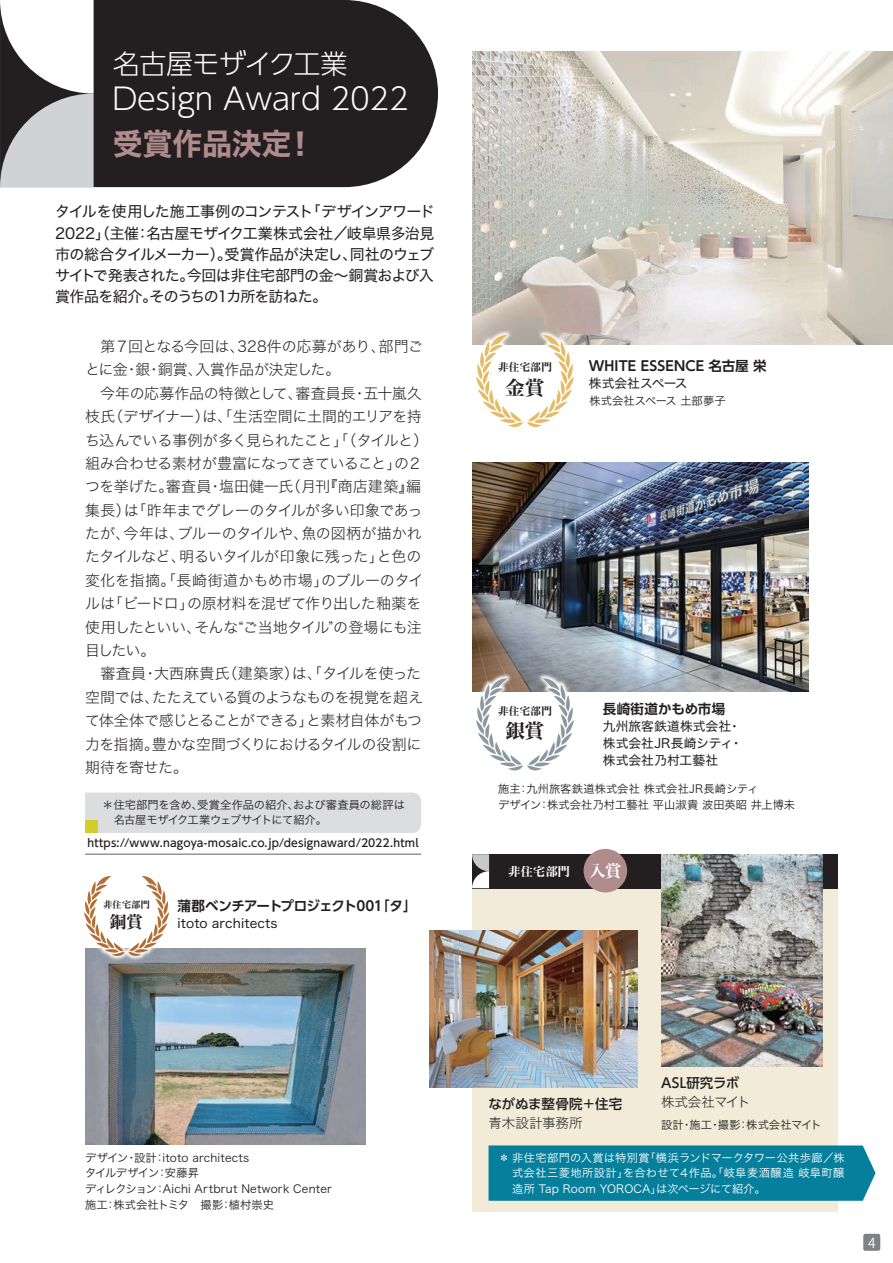
<style>
.page{position:relative;width:893px;height:1263px;background:#fff}
.page>*{position:absolute;margin:0;border:0;box-sizing:border-box;transform-origin:0 0}
.t1{font:300 30px "UD Shin Go Pro";letter-spacing:-.01em;color:#fff}
.t2{font:30px "Hira Kaku Std W7";letter-spacing:-.005em;color:#b08b8b}
.t3{font:300 27px "UD Shin Go Pro";letter-spacing:-.025em;color:#fff}
.t4{font:19.5px "Hira Min Std W7";color:#231f20}
.t5{font:16.5px "Hira Min Std W7";color:#231f20}
.t6{font:15px/23.4px "Hira Kaku Std W2";letter-spacing:-.025em;color:#231f20}
.t7{font:15px/21.3px "Hira Kaku Std W4";letter-spacing:-.05em;color:#231f20;text-align:justify}
.t8{font:13.65px "Koz Go Pro";color:#fff}
.t9{font:700 13.5px "UD Shin Go Pro De";letter-spacing:-.045em;color:#231f20}
.t10{font:500 13.5px "UD Shin Go Pro";letter-spacing:-.005em;color:#231f20}
.t11{font:700 13.5px "UD Shin Go Pro De";color:#231f20}
.t12{font:700 13.5px "UD Shin Go Pro De";letter-spacing:.02em;color:#231f20}
.t13{font:13.5px "Hira Kaku Std W2";letter-spacing:-.04em;color:#231f20}
.t14{font:13.5px "Hira Kaku Std W2";letter-spacing:-.01em;color:#231f20}
.t15{font:12.75px/17px "Hira Kaku Std W4";letter-spacing:.005em;color:#231f20}
.t16{font:12px "Hira Min Std W7";letter-spacing:.03em;color:#fff}
.t17{font:11.25px/15.9px "Hira Kaku Std W3";letter-spacing:.005em;color:#231f20}
.t18{font:11.25px/15.9px "Hira Kaku Std W3";letter-spacing:.02em;color:#fff;text-align:justify}
.t19{font:11.25px/14.9px "Hira Kaku Std W3";letter-spacing:-.015em;color:#231f20}
.t20{font:500 10.8px "UD Shin Go Pro";letter-spacing:.015em;color:#231f20}
.t21{font:10.5px "Hira Min Std W7";letter-spacing:.035em;color:#231f20}
.t22{font:9px "Hira Min Std W7";letter-spacing:.04em;color:#231f20}
.s1{font-size:16.5px}
.s2{font-family:"UD Shin Go Pro"}
</style>
<div class="page">
<img style="left:0;top:0;width:893px;height:1251px">
<h2 class="t3" style="left:113px;top:42px;width:236px">名古屋モザイク工業</h2>
<h1 class="t1" style="left:113px;top:75px;width:298px">Design Award 2022</h1>
<h1 class="t2" style="left:113px;top:120px;width:204px">受賞作品決定！</h1>
<p class="t7" style="left:55px;top:201px;width:381px">タイルを使用した施工事例のコンテスト「デザインアワード2022」（主催：名古屋モザイク工業株式会社／岐阜県多治見市の総合タイルメーカー）。受賞作品が決定し、同社のウェブサイトで発表された。今回は非住宅部門の金～銅賞および入賞作品を紹介。そのうちの１カ所を訪ねた。</p>
<p class="t6" style="left:85px;top:334px;width:345px">　第７回となる今回は、328件の応募があり、部門ごとに金・銀・銅賞、入賞作品が決定した。<br>　今年の応募作品の特徴として、審査員長・五十嵐久枝氏（デザイナー）は、「生活空間に土間的エリアを持ち込んでいる事例が多く見られたこと」「（タイルと）組み合わせる素材が豊富になってきていること」の２つを挙げた。審査員・塩田健一氏（月刊『商店建築』編集長）は「昨年までグレーのタイルが多い印象であったが、今年は、ブルーのタイルや、魚の図柄が描かれたタイルなど、明るいタイルが印象に残った」と色の変化を指摘。「長崎街道かもめ市場」のブルーのタイルは「ビードロ」の原材料を混ぜて作り出した釉薬を使用したといい、そんな“ご当地タイル”の登場にも注目したい。<br>　審査員・大西麻貴氏（建築家）は、「タイルを使った空間では、たたえている質のようなものを視覚を超えて体全体で感じとることができる」と素材自体がもつ力を指摘。豊かな空間づくりにおけるタイルの役割に期待を寄せた。</p>
<p class="t19" style="left:114px;top:798px;width:293px;text-indent:-11px">＊住宅部門を含め、受賞全作品の紹介、および審査員の総評は名古屋モザイク工業ウェブサイトにて紹介。</p>
<p class="t20" style="left:88px;top:834px;width:333px">https://www.nagoya-mosaic.co.jp/designaward/2022.html</p>
<p class="t22" style="left:103px;top:897px;width:48px">非住宅部門</p>
<p class="t5" style="left:110px;top:910px;width:35px">銅賞</p>
<p class="t9" style="left:178px;top:895px;width:241px">蒲郡ベンチアートプロジェクト001「タ」</p>
<p class="t15" style="left:178px;top:914px;width:102px">itoto architects</p>
<p class="t21" style="left:498px;top:360px;width:55px">非住宅部門</p>
<h3 class="t4" style="left:505px;top:373px;width:41px">金賞</h3>
<p class="t11" style="left:589px;top:355px;width:179px">WHITE ESSENCE 名古屋 栄</p>
<p class="t15" style="left:589px;top:375px;width:100px">株式会社スペース</p>
<p class="t17" style="left:589px;top:393px;width:138px">株式会社スペース 土部夢子</p>
<p class="t21" style="left:498px;top:703px;width:55px">非住宅部門</p>
<h3 class="t4" style="left:506px;top:716px;width:40px">銀賞</h3>
<p class="t12" style="left:603px;top:698px;width:124px">長崎街道かもめ市場</p>
<p class="t15" style="left:603px;top:718px;width:141px">九州旅客鉄道株式会社・株式会社JR長崎シティ・株式会社乃村工藝社</p>
<p class="t17" style="left:498px;top:781px;width:298px">施主：九州旅客鉄道株式会社 株式会社JR長崎シティ<br>デザイン：株式会社乃村工藝社 平山淑貴 波田英昭 井上博未</p>
<p class="t16" style="left:509px;top:863px;width:114px">非住宅部門 <span class="s1">入賞</span></p>
<p class="t17" style="left:85px;top:1149px;width:248px">デザイン・設計：itoto architects<br>タイルデザイン：安藤昇<br>ディレクション：Aichi Artbrut Network Center施工：株式会社トミタ　撮影：植村崇史</p>
<p class="t10" style="left:489px;top:1093px;width:135px">ながぬま整骨院＋住宅</p>
<p class="t14" style="left:489px;top:1113px;width:96px">青木設計事務所</p>
<p class="t10" style="left:661px;top:1072px;width:80px">ASL研究ラボ</p>
<p class="t13" style="left:661px;top:1092px;width:91px">株式会社マイト</p>
<p class="t17" style="left:661px;top:1116px;width:162px">設計・施工・撮影：株式会社マイト</p>
<p class="t18" style="left:512px;top:1149px;width:334px;text-indent:-14px"><span class="s2">＊</span>非住宅部門の入賞は特別賞「横浜ランドマークタワー公共歩廊／株式会社三菱地所設計」を合わせて４作品。「岐阜麦酒醸造 岐阜町醸造所 Tap Room YOROCA」は次ページにて紹介。</p>
<p class="t8" style="left:868px;top:1234px;width:9px">4</p>
</div>
